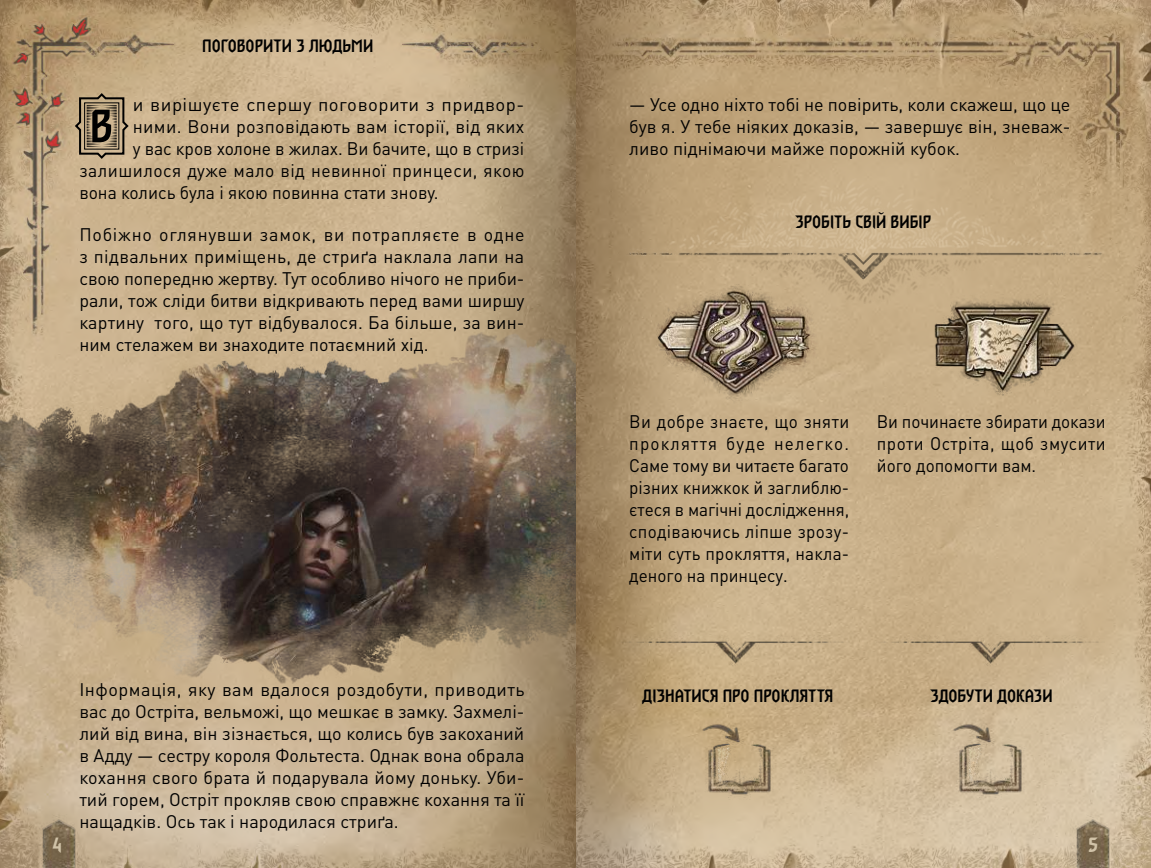
<style>
.page{position:relative;width:1151px;height:868px;background:#fff}
.page>*{position:absolute;margin:0;border:0;box-sizing:border-box;transform-origin:0 0}
.t1{font:800 22px "GWENT";color:#d1c3a8}
.t2{font:18px/22px "DIN Pro";color:#000;text-align:justify}
.t3{font:18px/22px "DIN Pro";color:#000;text-align:justify;scale:.95 1}
.t4{font:18px "DIN Pro";letter-spacing:.025em;color:#000}
.t5{font:18px "DIN Pro";letter-spacing:.03em;color:#000}
.t6{font:800 16px "GWENT";color:#000}
</style>
<div class="page">
<img style="left:0;top:0;width:1151px;height:867px">
<img style="left:1070px;top:813px;width:45px;height:54px">
<img style="left:36px;top:813px;width:45px;height:54px">
<img style="left:0;top:333px;width:575px;height:350px">
<img style="left:657px;top:303px;width:23px;height:72px">
<img style="left:788px;top:303px;width:31px;height:72px">
<img style="left:680px;top:303px;width:108px;height:102px">
<img style="left:1018px;top:303px;width:60px;height:102px">
<img style="left:928px;top:303px;width:90px;height:102px">
<img style="left:951px;top:303px;width:103px;height:92px">
<img style="left:697px;top:715px;width:84px;height:84px">
<img style="left:948px;top:715px;width:85px;height:84px">
<img style="left:622px;top:178px;width:482px;height:125px">
<img style="left:621px;top:629px;width:228px;height:47px">
<img style="left:877px;top:629px;width:227px;height:47px">
<svg style="left:73px;top:92px;width:57px;height:68px;background:#8d7c62"></svg>
<p class="t6" style="left:202px;top:35px;width:173px">ПОГОВОРИТИ З ЛЮДЬМИ</p>
<p class="t5" style="left:133px;top:90px;width:393px">и вирішуєте спершу поговорити з придвор-</p>
<p class="t2" style="left:133px;top:113px;width:393px">ними. Вони розповідають вам історії, від яких</p>
<p class="t2" style="left:133px;top:135px;width:393px">у вас кров холоне в жилах. Ви бачите, що в стризі</p>
<p class="t4" style="left:79px;top:156px;width:447px">залишилося дуже мало від невинної принцеси, якою</p>
<p class="t2" style="left:79px;top:179px;width:361px">вона колись була і якою повинна стати знову.</p>
<p class="t2" style="left:79px;top:221px;width:447px">Побіжно оглянувши замок, ви потрапляєте в одне з підвальних приміщень, де стриґа наклала лапи на свою попередню жертву. Тут особливо нічого не приби&shy;рали, тож сліди битви відкривають перед вами ширшу картину того, що тут відбувалося. Ба більше, за вин&shy;ним стелажем ви знаходите потаємний хід.</p>
<p class="t2" style="left:79px;top:676px;width:447px">Інформація, яку вам вдалося роздобути, приводить вас до Остріта, вельможі, що мешкає в замку. Захмелі&shy;лий від вина, він зізнається, що колись був закоханий в Адду — сестру короля Фольтеста. Однак вона обрала кохання свого брата й подарувала йому доньку. Уби&shy;тий горем, Остріт прокляв свою справжнє кохання та її нащадків. Ось так і народилася стриґа.</p>
<p class="t2" style="left:629px;top:91px;width:443px">— Усе одно ніхто тобі не повірить, коли скажеш, що це був я. У тебе ніяких доказів, — завершує він, зневаж&shy;ливо піднімаючи майже порожній кубок.</p>
<p class="t6" style="left:795px;top:212px;width:138px">ЗРОБІТЬ СВІЙ ВИБІР</p>
<p class="t3" style="left:629px;top:409px;width:233px">Ви добре знаєте, що зняти прокляття буде нелегко.<br>Саме тому ви читаєте багато різних книжкок й заглиблю&shy;єтеся в магічні дослідження, сподіваючись ліпше зрозу&shy;міти суть прокляття, накла&shy;деного на принцесу.</p>
<p class="t3" style="left:877px;top:409px;width:242px">Ви починаєте збирати докази проти Остріта, щоб змусити його допомогти вам.</p>
<p class="t6" style="left:642px;top:685px;width:193px">ДІЗНАТИСЯ ПРО ПРОКЛЯТТЯ</p>
<p class="t6" style="left:930px;top:685px;width:124px">ЗДОБУТИ ДОКАЗИ</p>
<p class="t1" style="left:52px;top:829px;width:11px">4</p>
<p class="t1" style="left:1088px;top:829px;width:12px">5</p>
</div>
